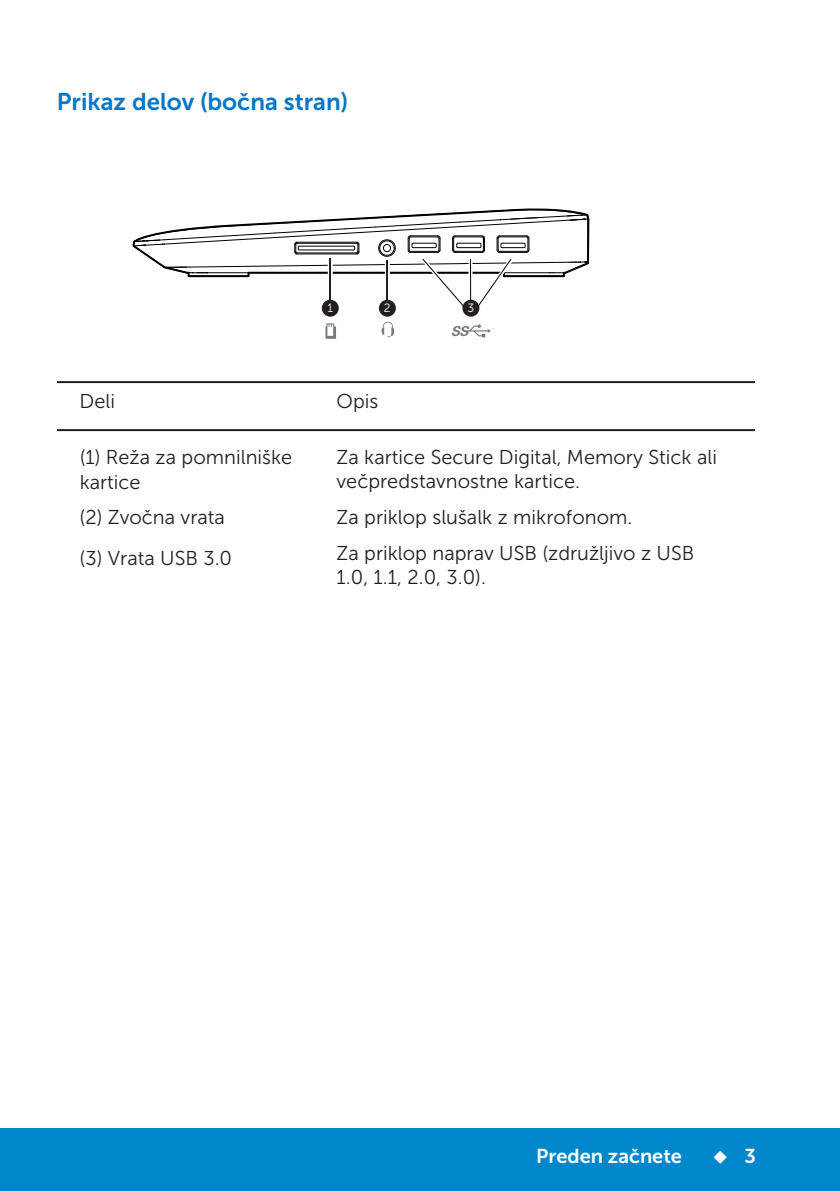
<style>
.page{position:relative;width:840px;height:1191px;background:#fff}
.page>*{position:absolute;margin:0;border:0;box-sizing:border-box;transform-origin:0 0}
.t1{font:24px "Museo Sans For Dell 700";color:#0076c8}
.t2{font:20px/24.8px "Museo Sans For Dell 300";color:#231f20}
.t3{font:20px "Museo Sans For Dell 700";color:#fff}
.t4{font:12px "Museo Sans For Dell 300";color:#fff}
</style>
<div class="page">
<hr style="left:57px;top:381px;width:697px;height:2px;background:#231f20">
<hr style="left:57px;top:429px;width:697px;height:2px;background:#231f20">
<svg style="left:325px;top:323px;width:11px;height:16px"></svg>
<svg style="left:381px;top:322px;width:13px;height:15px"></svg>
<svg style="left:452px;top:324px;width:39px;height:13px"></svg>
<div style="left:321px;top:300px;width:17px;height:17px;background:#231f20;border-radius:50%"></div>
<div style="left:378px;top:300px;width:17px;height:17px;background:#231f20;border-radius:50%"></div>
<div style="left:462px;top:300px;width:17px;height:17px;background:#231f20;border-radius:50%"></div>
<div style="left:0;top:1128px;width:839px;height:63px;background:#0087cb"></div>
<svg style="left:132px;top:208px;width:458px;height:101px"></svg>
<p class="t1" style="left:57px;top:88px;width:292px">Prikaz delov (bočna stran)</p>
<p class="t4" style="left:327px;top:302px;width:7px">1</p>
<p class="t4" style="left:383px;top:302px;width:8px">2</p>
<p class="t4" style="left:467px;top:302px;width:8px">3</p>
<p class="t2" style="left:80px;top:389px;width:37px">Deli</p>
<p class="t2" style="left:336px;top:389px;width:43px">Opis</p>
<p class="t2" style="left:80px;top:445px;width:214px">(1) Reža za pomnilniške kartice</p>
<p class="t2" style="left:80px;top:497px;width:154px;line-height:40.8px">(2) Zvočna vrata (3) Vrata USB 3.0</p>
<p class="t2" style="left:336px;top:446px;width:382px;line-height:24px">Za kartice Secure Digital, Memory Stick ali večpredstavnostne kartice.</p>
<p class="t2" style="left:336px;top:500px;width:359px;line-height:36px">Za priklop slušalk z mikrofonom.<br>Za priklop naprav USB (združljivo z USB</p>
<p class="t2" style="left:336px;top:565px;width:151px">1.0, 1.1, 2.0, 3.0).</p>
<p class="t3" style="left:536px;top:1145px;width:147px">Preden začnete</p>
<p class="t3" style="left:712px;top:1145px;width:45px">◆ 3</p>
</div>
